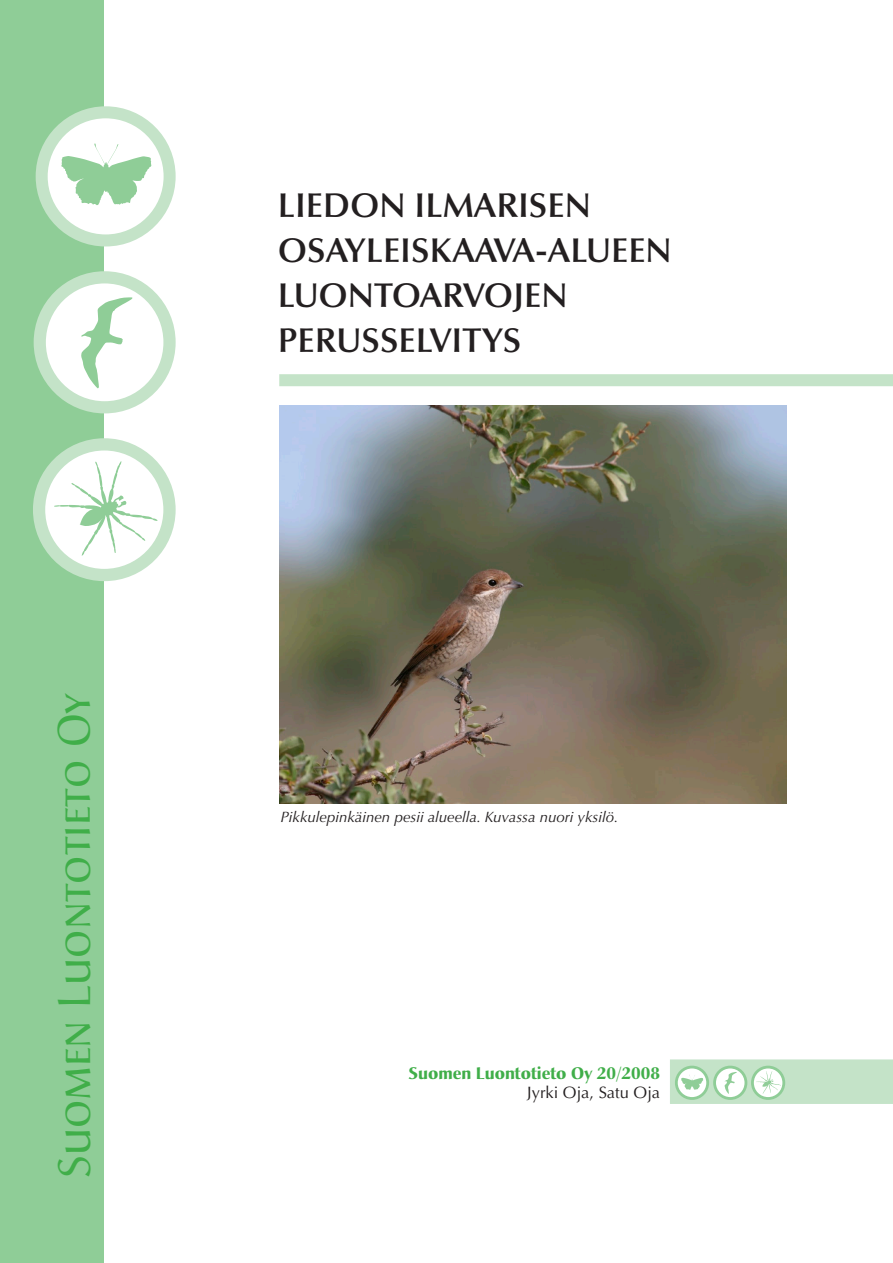
<style>
.page{position:relative;width:893px;height:1263px;background:#fff}
.page>*{position:absolute;margin:0;border:0;box-sizing:border-box;transform-origin:0 0}
.t1{font:45px "Christiana Regular SC";color:#40ae49}
.t2{font:600 34.5px/45px "Optima";color:#231f20}
.t3{font:700 16.5px "Christiana";color:#40ae49}
.t4{font:16.5px "Optima";color:#231f20}
.t5{font:italic 15px "Optima";color:#231f20}
</style>
<div class="page">
<div style="left:0;top:0;width:104px;height:1263px;background:#8fcd97"></div>
<svg style="left:42px;top:112px;width:128px;height:128px"></svg>
<div style="left:36px;top:106px;width:140px;height:140px;border:12px solid #c4e3c8;border-radius:50%"></div>
<svg style="left:61px;top:143px;width:90px;height:62px"></svg>
<svg style="left:40px;top:277px;width:130px;height:130px;fill:#fff"></svg>
<div style="left:34px;top:271px;width:142px;height:142px;border:12px solid #c4e3c8;border-radius:50%"></div>
<svg style="left:81px;top:297px;width:52px;height:91px"></svg>
<svg style="left:39px;top:444px;width:130px;height:131px;fill:#fff"></svg>
<div style="left:33px;top:438px;width:143px;height:143px;border:12px solid #c4e3c8;border-radius:50%"></div>
<svg style="left:54px;top:461px;width:104px;height:95px"></svg>
<svg style="left:670px;top:1059px;width:223px;height:45px"></svg>
<div style="left:279px;top:374px;width:614px;height:12px;background:#c4e3c8"></div>
<img style="left:280px;top:405px;width:507px;height:399px">
<h1 class="t1" style="left:46px;top:1178px;width:487px;rotate:-90deg">Suomen Luontotieto Oy</h1>
<p class="t2" style="left:278px;top:183px;width:395px">LIEDON ILMARISEN<br>OSAYLEISKAAVA-ALUEEN<br>LUONTOARVOJEN<br>PERUSSELVITYS</p>
<p class="t5" style="left:281px;top:808px;width:339px">Pikkulepinkäinen pesii alueella. Kuvassa nuori yksilö.</p>
<p class="t3" style="left:409px;top:1062px;width:253px">Suomen Luontotieto Oy 20/2008</p>
<p class="t4" style="left:527px;top:1083px;width:134px">Jyrki Oja, Satu Oja</p>
</div>
